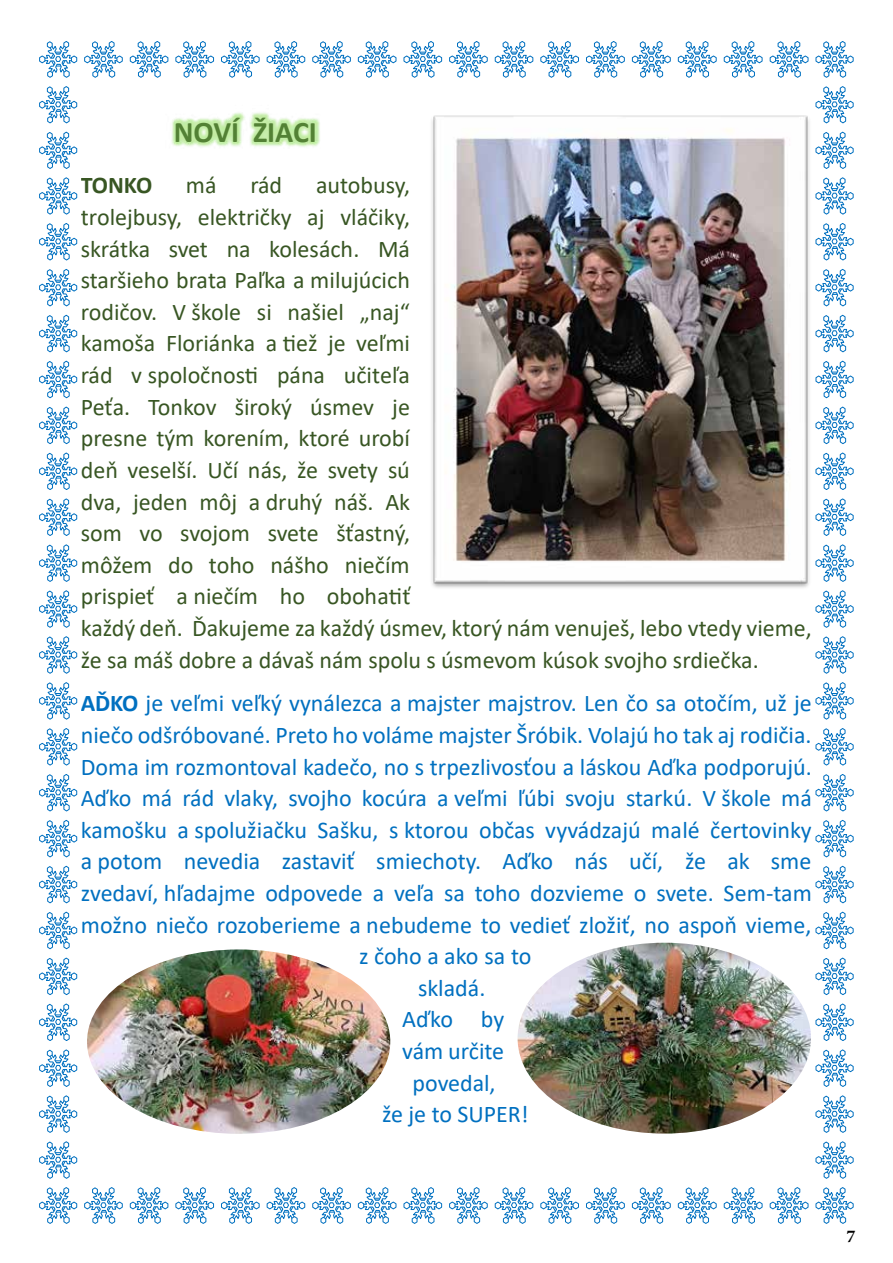
<style>
.page{position:relative;width:893px;height:1263px;background:#fff}
.page>*{position:absolute;margin:0;border:0;box-sizing:border-box;transform-origin:0 0}
.t1{font:700 30px "Calibri";color:#538135}
.t2{font:24px "Calibri";color:#0070c0}
.t3{font:24px/31.7px "Calibri";color:#385623}
.t4{font:700 24px "Calibri";letter-spacing:-.015em;color:#385623}
.t5{font:700 18px "Minion Pro";color:#000}
.s1{font-weight:700}
</style>
<div class="page">
<img style="left:171px;top:112px;width:149px;height:35px">
<img style="left:431px;top:115px;width:379px;height:473px">
<img style="left:87px;top:949px;width:303px;height:185px">
<img style="left:518px;top:943px;width:293px;height:190px">
<svg style="left:39px;top:1187px;width:38px;height:37px"></svg>
<svg style="left:39px;top:41px;width:38px;height:37px"></svg>
<svg style="left:84px;top:1187px;width:38px;height:37px"></svg>
<svg style="left:130px;top:1187px;width:38px;height:37px"></svg>
<svg style="left:176px;top:1187px;width:38px;height:37px"></svg>
<svg style="left:221px;top:1187px;width:38px;height:37px"></svg>
<svg style="left:267px;top:1187px;width:38px;height:37px"></svg>
<svg style="left:313px;top:1187px;width:38px;height:37px"></svg>
<svg style="left:358px;top:1187px;width:38px;height:37px"></svg>
<svg style="left:404px;top:1187px;width:38px;height:37px"></svg>
<svg style="left:449px;top:1187px;width:38px;height:37px"></svg>
<svg style="left:495px;top:1187px;width:38px;height:37px"></svg>
<svg style="left:541px;top:1187px;width:38px;height:37px"></svg>
<svg style="left:586px;top:1187px;width:39px;height:37px"></svg>
<svg style="left:632px;top:1187px;width:38px;height:37px"></svg>
<svg style="left:678px;top:1187px;width:38px;height:37px"></svg>
<svg style="left:724px;top:1187px;width:38px;height:37px"></svg>
<svg style="left:770px;top:1187px;width:38px;height:37px"></svg>
<svg style="left:84px;top:41px;width:38px;height:37px"></svg>
<svg style="left:130px;top:41px;width:38px;height:37px"></svg>
<svg style="left:176px;top:41px;width:38px;height:37px"></svg>
<svg style="left:221px;top:41px;width:38px;height:37px"></svg>
<svg style="left:267px;top:41px;width:38px;height:37px"></svg>
<svg style="left:313px;top:41px;width:38px;height:37px"></svg>
<svg style="left:358px;top:41px;width:38px;height:37px"></svg>
<svg style="left:404px;top:41px;width:38px;height:37px"></svg>
<svg style="left:449px;top:41px;width:38px;height:37px"></svg>
<svg style="left:495px;top:41px;width:38px;height:37px"></svg>
<svg style="left:541px;top:41px;width:38px;height:37px"></svg>
<svg style="left:586px;top:41px;width:39px;height:37px"></svg>
<svg style="left:632px;top:41px;width:38px;height:37px"></svg>
<svg style="left:678px;top:41px;width:38px;height:37px"></svg>
<svg style="left:724px;top:41px;width:38px;height:37px"></svg>
<svg style="left:770px;top:41px;width:38px;height:37px"></svg>
<svg style="left:816px;top:1187px;width:37px;height:37px"></svg>
<svg style="left:816px;top:41px;width:37px;height:37px"></svg>
<svg style="left:816px;top:86px;width:37px;height:37px"></svg>
<svg style="left:816px;top:132px;width:37px;height:37px"></svg>
<svg style="left:816px;top:177px;width:37px;height:37px"></svg>
<svg style="left:816px;top:223px;width:37px;height:37px"></svg>
<svg style="left:816px;top:269px;width:37px;height:37px"></svg>
<svg style="left:816px;top:315px;width:37px;height:37px"></svg>
<svg style="left:816px;top:361px;width:37px;height:37px"></svg>
<svg style="left:816px;top:407px;width:37px;height:37px"></svg>
<svg style="left:816px;top:453px;width:37px;height:37px"></svg>
<svg style="left:816px;top:499px;width:37px;height:37px"></svg>
<svg style="left:816px;top:544px;width:37px;height:38px"></svg>
<svg style="left:816px;top:590px;width:37px;height:38px"></svg>
<svg style="left:816px;top:636px;width:37px;height:37px"></svg>
<svg style="left:816px;top:682px;width:37px;height:37px"></svg>
<svg style="left:816px;top:728px;width:37px;height:37px"></svg>
<svg style="left:816px;top:774px;width:37px;height:37px"></svg>
<svg style="left:816px;top:820px;width:37px;height:37px"></svg>
<svg style="left:816px;top:866px;width:37px;height:37px"></svg>
<svg style="left:816px;top:912px;width:37px;height:37px"></svg>
<svg style="left:816px;top:958px;width:37px;height:37px"></svg>
<svg style="left:816px;top:1004px;width:37px;height:37px"></svg>
<svg style="left:816px;top:1049px;width:37px;height:38px"></svg>
<svg style="left:816px;top:1095px;width:37px;height:38px"></svg>
<svg style="left:816px;top:1141px;width:37px;height:37px"></svg>
<svg style="left:39px;top:86px;width:38px;height:37px"></svg>
<svg style="left:39px;top:132px;width:38px;height:37px"></svg>
<svg style="left:39px;top:177px;width:38px;height:37px"></svg>
<svg style="left:39px;top:223px;width:38px;height:37px"></svg>
<svg style="left:39px;top:269px;width:38px;height:37px"></svg>
<svg style="left:39px;top:315px;width:38px;height:37px"></svg>
<svg style="left:39px;top:361px;width:38px;height:37px"></svg>
<svg style="left:39px;top:407px;width:38px;height:37px"></svg>
<svg style="left:39px;top:453px;width:38px;height:37px"></svg>
<svg style="left:39px;top:499px;width:38px;height:37px"></svg>
<svg style="left:39px;top:544px;width:38px;height:38px"></svg>
<svg style="left:39px;top:590px;width:38px;height:38px"></svg>
<svg style="left:39px;top:636px;width:38px;height:37px"></svg>
<svg style="left:39px;top:682px;width:38px;height:37px"></svg>
<svg style="left:39px;top:728px;width:38px;height:37px"></svg>
<svg style="left:39px;top:774px;width:38px;height:37px"></svg>
<svg style="left:39px;top:820px;width:38px;height:37px"></svg>
<svg style="left:39px;top:866px;width:38px;height:37px"></svg>
<svg style="left:39px;top:912px;width:38px;height:37px"></svg>
<svg style="left:39px;top:958px;width:38px;height:37px"></svg>
<svg style="left:39px;top:1004px;width:38px;height:37px"></svg>
<svg style="left:39px;top:1049px;width:38px;height:38px"></svg>
<svg style="left:39px;top:1095px;width:38px;height:38px"></svg>
<svg style="left:39px;top:1141px;width:38px;height:37px"></svg>
<p class="t1" style="left:174px;top:111px;width:145px">NOVÍ ŽIACI</p>
<p class="t4" style="left:81px;top:168px;width:73px">TONKO</p>
<p class="t3" style="left:186px;top:169px;width:32px">má</p>
<p class="t3" style="left:250px;top:169px;width:33px">rád</p>
<p class="t3" style="left:81px;top:169px;width:732px;text-indent:235px">autobusy,<br>trolejbusy, električky aj vláčiky,<br>skrátka svet na kolesách. Má<br>staršieho brata Paľka a milujúcich<br>rodičov. V škole si našiel „naj“<br>kamoša Floriánka a tiež je veľmi<br>rád v spoločnosti pána učiteľa<br>Peťa. Tonkov široký úsmev je<br>presne tým korením, ktoré urobí<br>deň veselší. Učí nás, že svety sú<br>dva, jeden môj a druhý náš. Ak<br>som vo svojom svete šťastný,<br>môžem do toho nášho niečím<br>prispieť a niečím ho obohatiť<br>každý deň. Ďakujeme za každý úsmev, ktorý nám venuješ, lebo vtedy vieme, že sa máš dobre a dávaš nám spolu s úsmevom kúsok svojho srdiečka.</p>
<p class="t2" style="left:81px;top:687px;width:732px"><span class="s1">AĎKO</span> je veľmi veľký vynálezca a majster majstrov. Len čo sa otočím, už je</p>
<p class="t2" style="left:81px;top:718px;width:732px">niečo odšróbované. Preto ho voláme majster Šróbik. Volajú ho tak aj rodičia.</p>
<p class="t2" style="left:81px;top:750px;width:732px">Doma im rozmontoval kadečo, no s trpezlivosťou a láskou Aďka podporujú.</p>
<p class="t2" style="left:81px;top:781px;width:733px">Aďko má rád vlaky, svojho kocúra a veľmi ľúbi svoju starkú. V škole má</p>
<p class="t2" style="left:81px;top:813px;width:732px">kamošku a spolužiačku Sašku, s ktorou občas vyvádzajú malé čertovinky</p>
<p class="t2" style="left:81px;top:845px;width:732px">a potom nevedia zastaviť smiechoty. Aďko nás učí, že ak sme</p>
<p class="t2" style="left:81px;top:876px;width:732px">zvedaví, hľadajme odpovede a veľa sa toho dozvieme o svete. Sem-tam</p>
<p class="t2" style="left:81px;top:908px;width:732px">možno niečo rozoberieme a nebudeme to vedieť zložiť, no aspoň vieme,</p>
<p class="t2" style="left:359px;top:939px;width:174px">z čoho a ako sa to</p>
<p class="t2" style="left:418px;top:971px;width:69px">skladá.</p>
<p class="t2" style="left:402px;top:1003px;width:103px">Aďko by</p>
<p class="t2" style="left:402px;top:1035px;width:103px">vám určite</p>
<p class="t2" style="left:412px;top:1066px;width:85px">povedal,</p>
<p class="t2" style="left:382px;top:1098px;width:148px">že je to SUPER!</p>
<p class="t5" style="left:846px;top:1223px;width:10px">7</p>
</div>
